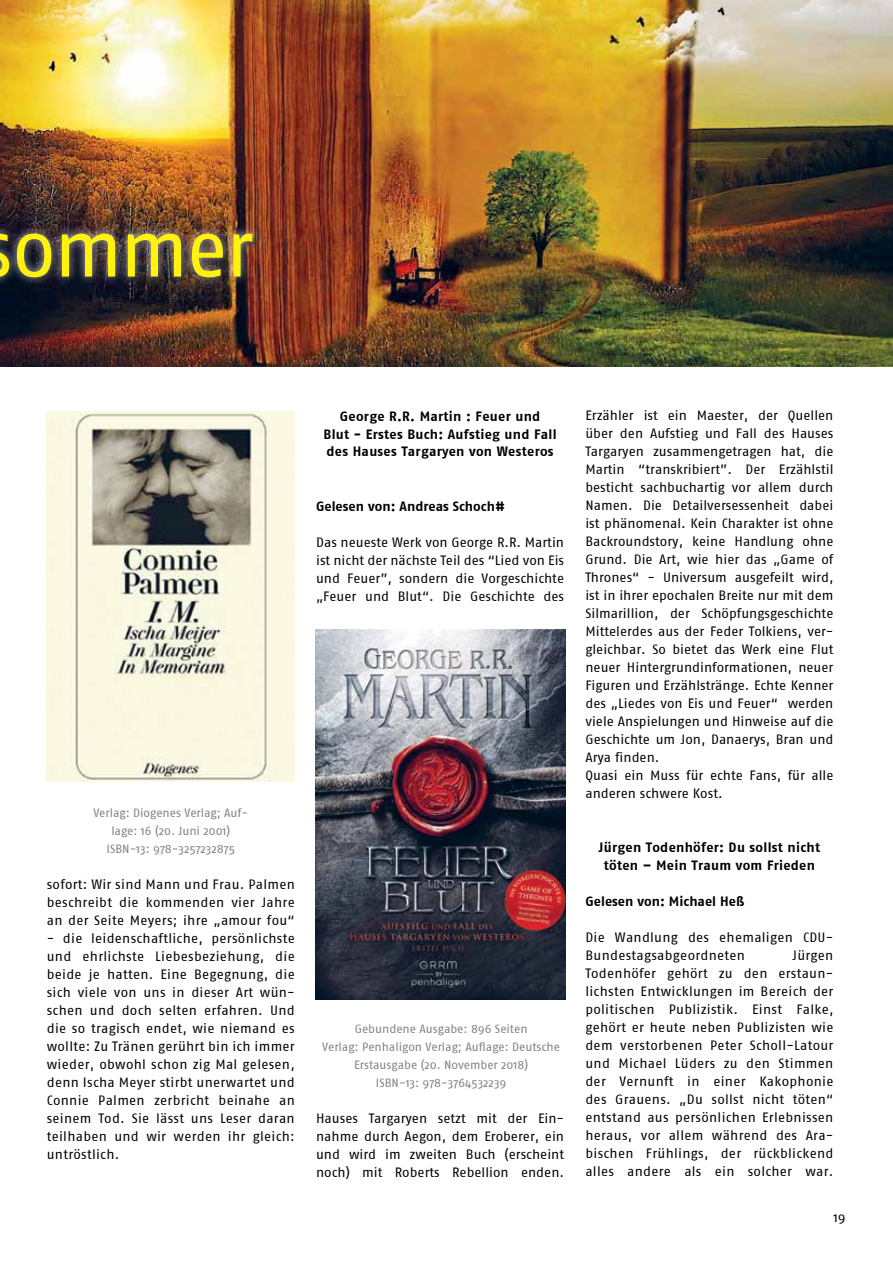
<style>
.page{position:relative;width:893px;height:1263px;background:#fff}
.page>*{position:absolute;margin:0;border:0;box-sizing:border-box;transform-origin:0 0}
.t1{font:79.5px "Fago No Regular Roman";letter-spacing:-.03em;color:#fff20f}
.t2{font:13.5px/18px "Fago No Regular Roman";color:#000;text-align:justify}
.t3{font:13.5px/18px "Fago No Bold Roman";letter-spacing:.02em;color:#000;text-align:center}
.t4{font:13.5px/18px "Fago No Regular Roman";letter-spacing:.02em;color:#000}
.t5{font:13.5px "Fago No Bold Roman";color:#000}
.t6{font:12px/18px "Fago No Regular Roman";letter-spacing:-.005em;color:#808285;text-align:center}
</style>
<div class="page">
<img style="left:0;top:0;width:893px;height:367px">
<div style="left:0;top:210px;width:262px;height:77px;background:#fff;opacity:.75"></div>
<img style="left:47px;top:411px;width:248px;height:371px">
<img style="left:315px;top:629px;width:250px;height:370px">
<h1 class="t1" style="left:12px;top:204px;width:243px">ommer</h1>
<p class="t6" style="left:93px;top:803px;width:156px">Verlag: Diogenes Verlag; Auf&shy;lage: 16 (20. Juni 2001)<br>ISBN-13: 978-3257232875</p>
<p class="t2" style="left:47px;top:875px;width:250px">sofort: Wir sind Mann und Frau. Palmen beschreibt die kommenden vier Jahre an der Seite Meyers; ihre „amour fou“</p>
<p class="t2" style="left:47px;top:929px;width:250px">- die leidenschaftliche, persönlichste und ehrlichste Liebesbeziehung, die beide je hatten. Eine Begegnung, die sich viele von uns in dieser Art wün&shy;schen und doch selten erfahren. Und die so tragisch endet, wie niemand es wollte: Zu Tränen gerührt bin ich immer wieder, obwohl schon zig Mal gelesen, denn Ischa Meyer stirbt unerwartet und Connie Palmen zerbricht beinahe an seinem Tod. Sie lässt uns Leser daran teilhaben und wir werden ihr gleich: untröstlich.</p>
<p class="t3" style="left:323px;top:407px;width:235px">George R.R. Martin : Feuer und<br>Blut - Erstes Buch: Aufstieg und Fall des Hauses Targaryen von Westeros</p>
<p class="t5" style="left:316px;top:498px;width:190px">Gelesen von: Andreas Schoch#</p>
<p class="t2" style="left:316px;top:533px;width:250px">Das neueste Werk von George R.R. Martin ist nicht der nächste Teil des “Lied von Eis und Feuer”, sondern die Vorgeschichte „Feuer und Blut“. Die Geschichte des</p>
<p class="t6" style="left:322px;top:1019px;width:239px">Gebundene Ausgabe: 896 Seiten<br>Verlag: Penhaligon Verlag; Auflage: Deutsche Erstausgabe (20. November 2018)<br>ISBN-13: 978-3764532239</p>
<p class="t2" style="left:316px;top:1109px;width:250px">Hauses Targaryen setzt mit der Ein&shy;nahme durch Aegon, dem Eroberer, ein und wird im zweiten Buch (erscheint noch) mit Roberts Rebellion enden.</p>
<p class="t2" style="left:585px;top:407px;width:250px;text-align:left">Erzähler ist ein Maester, der Quellen über den Aufstieg und Fall des Hauses Targaryen zusammengetragen hat, die Martin “transkribiert”. Der Erzählstil besticht sachbuchartig vor allem durch Namen. Die Detailversessenheit dabei ist phänomenal. Kein Charakter ist ohne Backroundstory, keine Handlung ohne Grund. Die Art, wie hier das „Game of Thrones“ - Universum ausgefeilt wird, ist in ihrer epochalen Breite nur mit dem Silmarillion, der Schöpfungsgeschichte Mittelerdes aus der Feder Tolkiens, ver&shy;gleichbar. So bietet das Werk eine Flut neuer Hintergrundinformationen, neuer Figuren und Erzählstränge. Echte Kenner des „Liedes von Eis und Feuer“ werden viele Anspielungen und Hinweise auf die Geschichte um Jon, Danaerys, Bran und Arya finden.<br>Quasi ein Muss für echte Fans, für alle anderen schwere Kost.</p>
<p class="t3" style="left:599px;top:838px;width:223px">Jürgen Todenhöfer: Du sollst nicht töten – Mein Traum vom Frieden</p>
<p class="t5" style="left:585px;top:894px;width:160px">Gelesen von: Michael Heß</p>
<p class="t4" style="left:585px;top:929px;width:250px">Die Wandlung des ehemaligen CDU-<br>Bundestagsabgeordneten</p>
<p class="t2" style="left:585px;top:947px;width:250px;text-indent:207px">Jürgen Todenhöfer gehört zu den erstaun&shy;lichsten Entwicklungen im Bereich der politischen Publizistik. Einst Falke, gehört er heute neben Publizisten wie dem verstorbenen Peter Scholl-Latour und Michael Lüders zu den Stimmen der Vernunft in einer Kakophonie des Grauens. „Du sollst nicht töten“ entstand aus persönlichen Erlebnissen heraus, vor allem während des Ara&shy;bischen Frühlings, der rückblickend alles andere als ein solcher war.</p>
<p class="t2" style="left:833px;top:1208px;width:14px">19</p>
</div>
